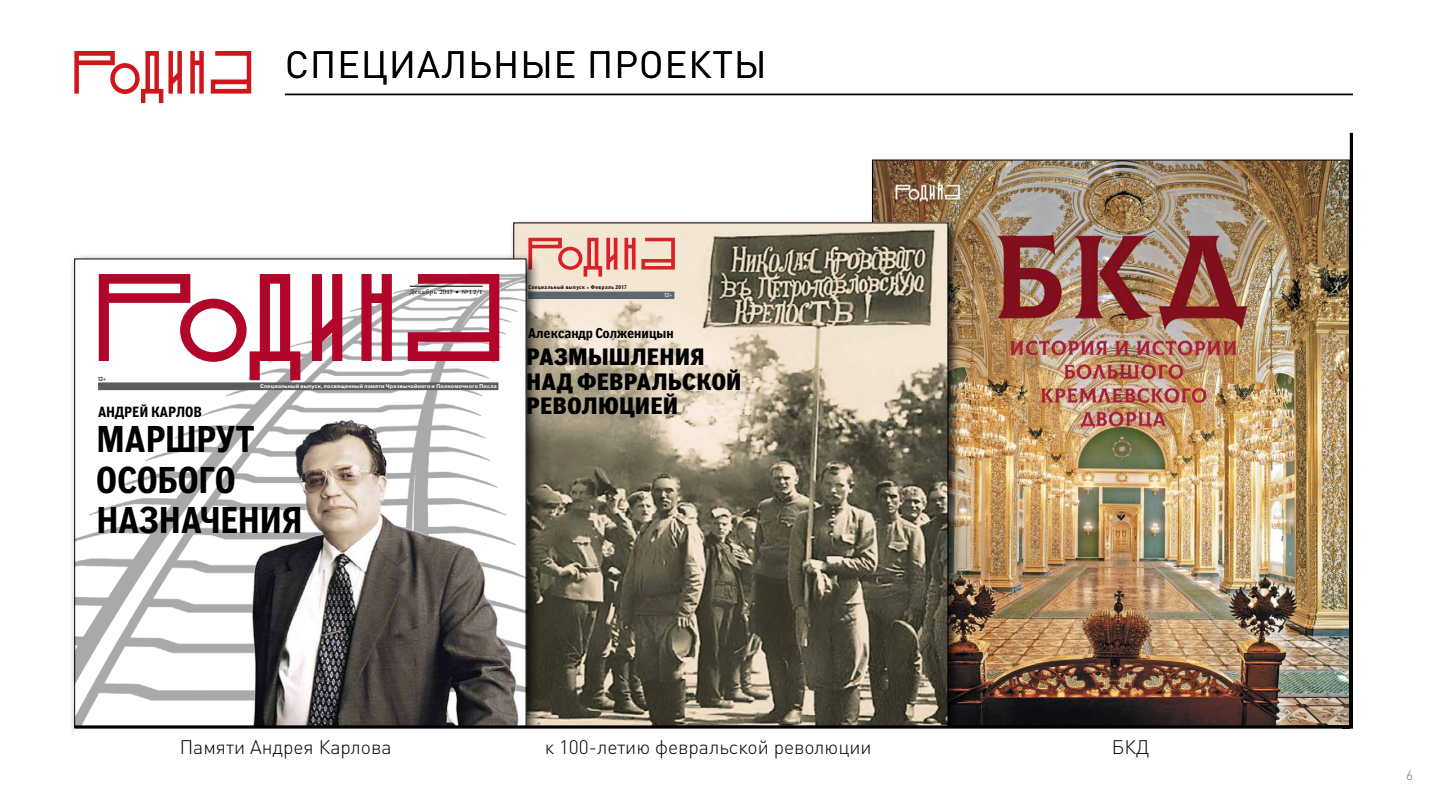
<style>
.page{position:relative;width:1440px;height:810px;background:#fff}
.page>*{position:absolute;margin:0;border:0;box-sizing:border-box;transform-origin:0 0}
.t1{font:37.5px "DIN Pro";letter-spacing:.03em;color:#000}
.t2{font:500 condensed 37.2px/40.3px "Russ News Sans";letter-spacing:-.01em;color:#000;scale:1.05 1}
.t3{font:700 condensed 23.62px/24.3px "Russ News Sans";letter-spacing:-.005em;color:#000;scale:1.05 1}
.t4{font:300 19.35px "DIN Pro";color:#000}
.t5{font:500 condensed 14.77px "Russ News Sans";color:#000;scale:1.05 1}
.t6{font:500 condensed 14.17px "Russ News Sans";color:#000;scale:1.05 1}
.t7{font:300 13.5px "DIN Pro";color:#706f6f}
.t8{font:6.3px "Russ News Serif";letter-spacing:.05em;color:#000;scale:1.05 1}
.t9{font:condensed 5.93px "Russ News Sans";color:#000;scale:1.05 1}
.t10{font:condensed 5.7px "Russ News Sans";color:#fff;scale:1.05 1}
.t11{font:500 condensed 5.4px "Russ News Sans";letter-spacing:.075em;color:#000;scale:1.05 1}
.t12{font:700 5.32px "Russ News Sans";letter-spacing:.03em;color:#fff;scale:1.05 1}
</style>
<div class="page">
<hr style="left:285px;top:94px;width:1068px;height:1px;background:#000">
<svg style="left:211px;top:51px;width:40px;height:43px"></svg>
<svg style="left:74px;top:51px;width:108px;height:52px"></svg>
<svg style="left:190px;top:51px;width:14px;height:43px"></svg>
<img style="left:71px;top:132px;width:1282px;height:598px">
<h1 class="t1" style="left:285px;top:35px;width:483px">специальные проекты</h1>
<p class="t9" style="left:98px;top:375px;width:9px">12+</p>
<p class="t8" style="left:410px;top:288px;width:71px">Декабрь 2017 • №12/1</p>
<p class="t12" style="left:260px;top:383px;width:227px">Специальный выпуск, посвященный памяти Чрезвычайного и Полномочного Посла</p>
<h3 class="t5" style="left:98px;top:404px;width:101px">АНДРЕЙ КАРЛОВ</h3>
<h2 class="t2" style="left:96px;top:420px;width:198px">МАРШРУТ<br>ОСОБОГО<br>НАЗНАЧЕНИЯ</h2>
<p class="t11" style="left:528px;top:284px;width:95px">Специальный выпуск • Февраль 2017</p>
<p class="t10" style="left:664px;top:292px;width:9px">12+</p>
<h3 class="t6" style="left:528px;top:326px;width:140px">Александр Солженицын</h3>
<h3 class="t3" style="left:526px;top:346px;width:207px">РАЗМЫШЛЕНИЯ<br>НАД ФЕВРАЛЬСКОЙ<br>РЕВОЛЮЦИЕЙ</h3>
<h3 class="t4" style="left:180px;top:733px;width:213px">Памяти Андрея Карлова</h3>
<h3 class="t4" style="left:545px;top:733px;width:328px">к 100-летию февральской революции</h3>
<h3 class="t4" style="left:1112px;top:733px;width:38px">БКД</h3>
<h3 class="t7" style="left:1406px;top:765px;width:8px">6</h3>
</div>
